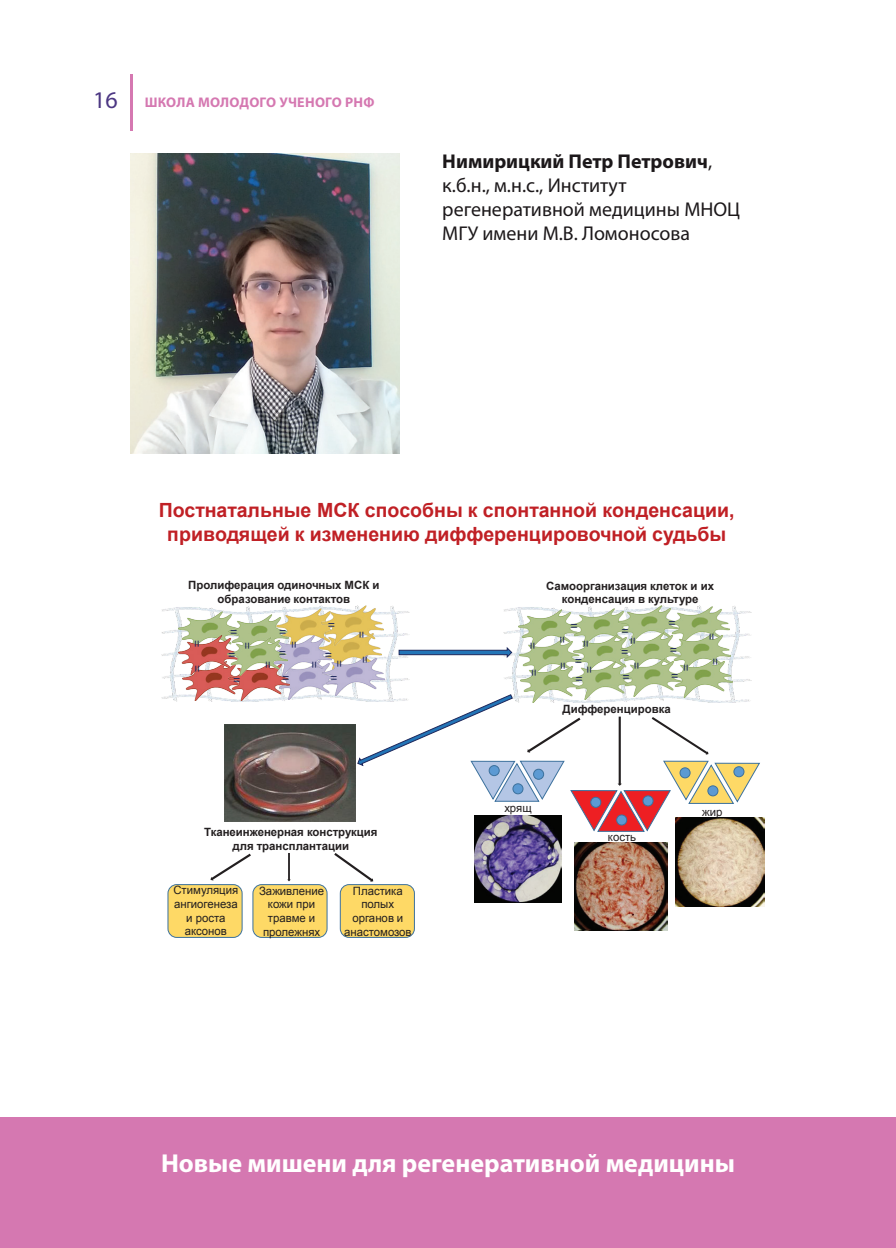
<style>
.page{position:relative;width:896px;height:1248px;background:#fff}
.page>*{position:absolute;margin:0;border:0;box-sizing:border-box;transform-origin:0 0}
.t1{font:700 26px "Myriad Pro";color:#fff}
.t2{font:20px/24px "Myriad Pro";color:#1c181a}
.t3{font:700 19.6px/23.4px "Arial";color:#c02025;text-align:center}
.t4{font:14.8px "Calibri";color:#1d275b}
.t5{font:14.6px "Calibri";color:#1d275b}
.t6{font:700 14px "Myriad Pro";letter-spacing:.02em;color:#d578b1}
.t7{font:700 11.4px/13.6px "Arial";color:#231f20;text-align:center}
.t8{font:11.4px/13.6px "Arial";color:#231f20;text-align:center}
.s1{font-weight:400;font-size:24px;color:#4c3783}
.s2{font-weight:700}
</style>
<div class="page">
<hr style="left:130px;top:74px;width:3px;height:56px;background:#d578b1">
<img style="left:130px;top:153px;width:270px;height:301px">
<div style="left:167px;top:884px;width:75px;height:53px;background:#fed966;border:1px solid #3c719d;border-radius:9px"></div>
<img style="left:162px;top:606px;width:248px;height:95px">
<img style="left:179px;top:611px;width:60px;height:24px">
<img style="left:182px;top:674px;width:46px;height:26px">
<img style="left:276px;top:608px;width:45px;height:28px">
<img style="left:289px;top:675px;width:48px;height:24px">
<img style="left:228px;top:614px;width:61px;height:23px">
<img style="left:319px;top:630px;width:63px;height:25px">
<img style="left:269px;top:636px;width:62px;height:39px">
<img style="left:178px;top:635px;width:61px;height:39px">
<img style="left:228px;top:661px;width:61px;height:39px">
<img style="left:227px;top:637px;width:61px;height:38px">
<img style="left:322px;top:655px;width:63px;height:40px">
<img style="left:321px;top:605px;width:63px;height:40px">
<img style="left:503px;top:605px;width:248px;height:88px">
<img style="left:518px;top:609px;width:52px;height:39px">
<img style="left:570px;top:608px;width:48px;height:30px">
<img style="left:520px;top:638px;width:54px;height:25px">
<img style="left:618px;top:605px;width:60px;height:30px">
<img style="left:669px;top:606px;width:60px;height:26px">
<img style="left:574px;top:635px;width:46px;height:26px">
<img style="left:620px;top:632px;width:50px;height:29px">
<img style="left:670px;top:632px;width:60px;height:26px">
<img style="left:520px;top:663px;width:52px;height:30px">
<img style="left:572px;top:661px;width:49px;height:32px">
<img style="left:621px;top:658px;width:51px;height:35px">
<img style="left:672px;top:658px;width:60px;height:35px">
<svg style="left:398px;top:646px;width:115px;height:13px"></svg>
<img style="left:574px;top:842px;width:94px;height:88px">
<img style="left:676px;top:817px;width:88px;height:89px">
<img style="left:474px;top:832px;width:87px;height:70px">
<svg style="left:357px;top:693px;width:404px;height:139px"></svg>
<img style="left:224px;top:724px;width:131px;height:97px">
<svg style="left:210px;top:853px;width:41px;height:27px"></svg>
<svg style="left:287px;top:853px;width:4px;height:28px"></svg>
<svg style="left:334px;top:853px;width:39px;height:28px"></svg>
<div style="left:252px;top:884px;width:75px;height:53px;background:#fed966;border:1px solid #3c719d;border-radius:9px"></div>
<div style="left:340px;top:884px;width:75px;height:53px;background:#fed966;border:1px solid #3c719d;border-radius:9px"></div>
<div style="left:0;top:1117px;width:896px;height:130px;background:#d578b1"></div>
<p class="t6" style="left:93px;top:93px;width:283px"><span class="s1">16</span> ШКОЛА МОЛОДОГО УЧЕНОГО РНФ</p>
<h2 class="t2" style="left:442px;top:149px;width:299px"><span class="s2">Нимирицкий Петр Петрович</span>, к.б.н., м.н.с., Институт регенеративной медицины МНОЦ<br>МГУ имени М.В. Ломоносова</h2>
<h3 class="t3" style="left:159px;top:499px;width:577px">Постнатальные МСК способны к спонтанной конденсации, приводящей к изменению дифференцировочной судьбы</h3>
<p class="t7" style="left:188px;top:578px;width:193px">Пролиферация одиночных МСК и образование контактов</p>
<p class="t7" style="left:546px;top:579px;width:170px">Самоорганизация клеток и их конденсация в культуре</p>
<p class="t5" style="left:230px;top:622px;width:9px">=</p>
<p class="t5" style="left:279px;top:622px;width:9px">=</p>
<p class="t5" style="left:207px;top:640px;width:9px;rotate:90deg">=</p>
<p class="t4" style="left:257px;top:641px;width:9px;rotate:90deg">=</p>
<p class="t5" style="left:207px;top:665px;width:9px;rotate:90deg">=</p>
<p class="t5" style="left:228px;top:645px;width:9px">=</p>
<p class="t5" style="left:278px;top:660px;width:9px;rotate:90deg">=</p>
<p class="t5" style="left:304px;top:641px;width:9px;rotate:90deg">=</p>
<p class="t5" style="left:279px;top:642px;width:9px">=</p>
<p class="t5" style="left:328px;top:615px;width:9px">=</p>
<p class="t5" style="left:324px;top:660px;width:9px;rotate:90deg">=</p>
<p class="t5" style="left:325px;top:645px;width:9px">=</p>
<p class="t4" style="left:349px;top:660px;width:9px;rotate:90deg">=</p>
<p class="t5" style="left:233px;top:669px;width:9px">=</p>
<p class="t5" style="left:282px;top:668px;width:9px">=</p>
<p class="t5" style="left:330px;top:667px;width:9px">=</p>
<p class="t5" style="left:371px;top:630px;width:9px;rotate:90deg">=</p>
<p class="t5" style="left:375px;top:655px;width:9px;rotate:90deg">=</p>
<p class="t5" style="left:570px;top:616px;width:9px">=</p>
<p class="t5" style="left:621px;top:620px;width:9px">=</p>
<p class="t5" style="left:572px;top:636px;width:9px;rotate:90deg">=</p>
<p class="t5" style="left:573px;top:662px;width:9px;rotate:90deg">=</p>
<p class="t5" style="left:643px;top:637px;width:9px;rotate:90deg">=</p>
<p class="t5" style="left:543px;top:642px;width:9px;rotate:90deg">=</p>
<p class="t5" style="left:596px;top:640px;width:9px;rotate:90deg">=</p>
<p class="t5" style="left:544px;top:668px;width:9px;rotate:90deg">=</p>
<p class="t5" style="left:621px;top:641px;width:9px">=</p>
<p class="t5" style="left:575px;top:650px;width:9px">=</p>
<p class="t5" style="left:646px;top:662px;width:9px;rotate:90deg">=</p>
<p class="t5" style="left:599px;top:666px;width:9px;rotate:90deg">=</p>
<p class="t5" style="left:575px;top:668px;width:9px">=</p>
<p class="t5" style="left:622px;top:667px;width:9px">=</p>
<p class="t5" style="left:668px;top:613px;width:9px">=</p>
<p class="t5" style="left:670px;top:639px;width:9px">=</p>
<p class="t5" style="left:696px;top:663px;width:9px;rotate:90deg">=</p>
<p class="t5" style="left:671px;top:665px;width:9px">=</p>
<p class="t5" style="left:722px;top:632px;width:9px;rotate:90deg">=</p>
<p class="t5" style="left:725px;top:658px;width:9px;rotate:90deg">=</p>
<p class="t7" style="left:562px;top:702px;width:110px">Дифференцировка</p>
<p class="t8" style="left:504px;top:800px;width:29px">хрящ</p>
<p class="t8" style="left:702px;top:805px;width:22px">жир</p>
<p class="t7" style="left:204px;top:825px;width:175px">Тканеинженерная конструкция для трансплантации</p>
<p class="t8" style="left:173px;top:883px;width:66px">Стимуляция ангиогенеза и роста аксонов</p>
<p class="t8" style="left:259px;top:883px;width:67px">Заживление кожи при травме и пролежнях</p>
<p class="t8" style="left:344px;top:883px;width:69px">Пластика полых органов и анастомозов</p>
<p class="t8" style="left:608px;top:830px;width:30px">кость</p>
<h1 class="t1" style="left:161px;top:1145px;width:575px">Новые мишени для регенеративной медицины</h1>
</div>
